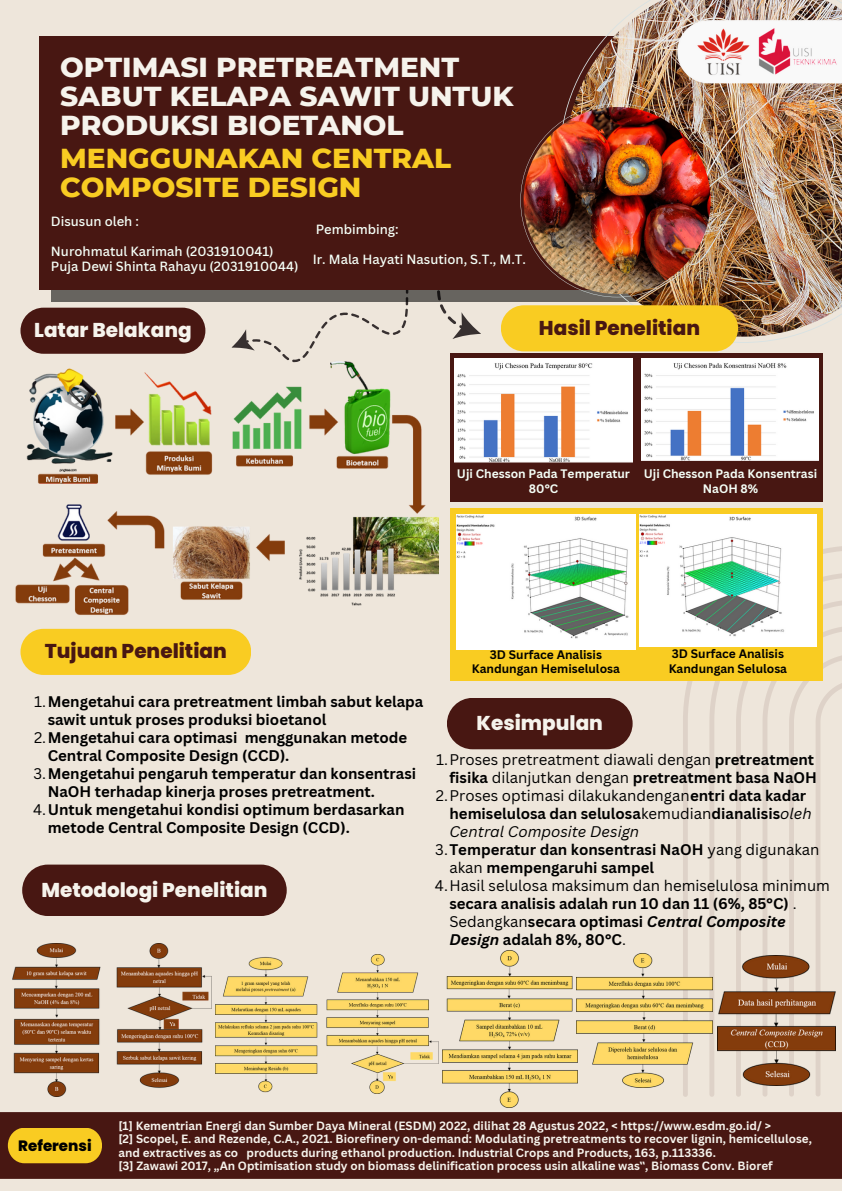
<style>
.page{position:relative;width:842px;height:1191px;background:#fff}
.page>*{position:absolute;margin:0;border:0;box-sizing:border-box;transform-origin:0 0}
.t1{font:800 28px/29.2px "Montserrat";color:#f6f3ec}
.t2{font:800 28px/29.2px "Montserrat";color:#f9cc22}
.t3{font:800 20px "Poppins";color:#f6f3ec}
.t4{font:800 20px "Poppins";color:#481712}
.t5{font:700 15px/18px "Canva Sans";color:#000}
.t6{font:15px/18px "Canva Sans";color:#000;text-align:right}
.t7{font:800 15px "Poppins";color:#000}
.t8{font:500 13px "Canva Sans";color:#f5fff7}
.t9{font:700 12px/14.2px "Canva Sans";color:#000;text-align:center}
.t10{font:700 12px/14.2px "Canva Sans";color:#f5fff7;text-align:center}
.t11{font:700 11.7px/13.5px "Canva Sans";color:#f6f3ec}
.s1{font-weight:400}
.s2{font-weight:700}
.s3{font-weight:400;font-style:italic}
.s4{font-style:italic}
.s5{font-family:"Noto Sans"}
</style>
<div class="page">
<div style="left:0;top:0;width:842px;height:1190px;background:#eee6db"></div>
<svg style="left:231px;top:302px;width:250px;height:52px"></svg>
<div style="left:51px;top:49px;width:791px;height:253px;background:#67645f"></div>
<div style="left:39px;top:37px;width:803px;height:253px;background:#481712"></div>
<img style="left:566px;top:0;width:276px;height:336px">
<img style="left:520px;top:104px;width:194px;height:193px">
<img style="left:524px;top:107px;width:187px;height:187px;border-radius:50%">
<svg style="left:683px;top:546px;width:159px;height:550px"></svg>
<img style="left:657px;top:12px;width:185px;height:77px">
<div style="left:0;top:1111px;width:842px;height:67px;background:#481712"></div>
<div style="left:20px;top:307px;width:185px;height:47px;background:#481712;border-radius:23px"></div>
<div style="left:501px;top:305px;width:237px;height:46px;background:#f9cc22;border-radius:23px"></div>
<img style="left:15px;top:354px;width:423px;height:261px">
<div style="left:20px;top:628px;width:231px;height:47px;background:#f9cc22;border-radius:23px"></div>
<div style="left:22px;top:864px;width:265px;height:51px;background:#481712;border-radius:26px"></div>
<img style="left:13px;top:943px;width:198px;height:153px">
<img style="left:443px;top:950px;width:133px;height:157px">
<img style="left:216px;top:954px;width:222px;height:139px">
<img style="left:576px;top:952px;width:136px;height:135px">
<img style="left:717px;top:955px;width:118px;height:129px">
<div style="left:450px;top:353px;width:373px;height:148px;background:#481712"></div>
<img style="left:455px;top:358px;width:177px;height:104px">
<img style="left:642px;top:358px;width:176px;height:102px">
<div style="left:450px;top:508px;width:373px;height:172px;background:#f9cc22"></div>
<img style="left:456px;top:514px;width:180px;height:135px">
<img style="left:640px;top:514px;width:177px;height:132px">
<div style="left:447px;top:697px;width:186px;height:52px;background:#481712;border-radius:26px"></div>
<div style="left:8px;top:1127px;width:94px;height:36px;background:#f9cc22;border-radius:17px"></div>
<p class="t1" style="left:60px;top:52px;width:455px">OPTIMASI PRETREATMENT<br>SABUT KELAPA SAWIT UNTUK<br>PRODUKSI BIOETANOL</p>
<p class="t2" style="left:60px;top:143px;width:393px">MENGGUNAKAN CENTRAL<br>COMPOSITE DESIGN</p>
<p class="t8" style="left:51px;top:212px;width:90px">Disusun oleh :</p>
<p class="t8" style="left:51px;top:242px;width:224px">Nurohmatul Karimah (2031910041)</p>
<p class="t8" style="left:51px;top:257px;width:249px">Puja Dewi Shinta Rahayu (2031910044)</p>
<p class="t8" style="left:316px;top:220px;width:84px">Pembimbing:</p>
<p class="t8" style="left:313px;top:250px;width:215px">Ir. Mala Hayati Nasution, S.T., M.T.</p>
<p class="t3" style="left:34px;top:316px;width:159px">Latar Belakang</p>
<p class="t4" style="left:539px;top:313px;width:163px">Hasil Penelitian</p>
<p class="t10" style="left:457px;top:466px;width:175px">Uji Chesson Pada Temperatur<br>80°C</p>
<p class="t10" style="left:644px;top:466px;width:175px">Uji Chesson Pada Konsentrasi<br>NaOH 8%</p>
<p class="t4" style="left:45px;top:637px;width:183px">Tujuan Penelitian</p>
<p class="t5" style="left:48px;top:692px;width:377px;text-indent:-13px"><span class="s1">1.</span>Mengetahui cara pretreatment limbah sabut kelapa sawit untuk proses produksi bioetanol</p>
<p class="t5" style="left:48px;top:728px;width:361px;text-indent:-14px"><span class="s1">2.</span>Mengetahui cara optimasi menggunakan metode<br>Central Composite Design (CCD).</p>
<p class="t5" style="left:48px;top:764px;width:370px;text-indent:-14px"><span class="s1">3.</span>Mengetahui pengaruh temperatur dan konsentrasi<br>NaOH terhadap kinerja proses pretreatment.</p>
<p class="t5" style="left:48px;top:800px;width:358px;text-indent:-15px"><span class="s1">4.</span>Untuk mengetahui kondisi optimum berdasarkan metode Central Composite Design (CCD).</p>
<p class="t3" style="left:41px;top:875px;width:228px">Metodologi Penelitian</p>
<p class="t9" style="left:472px;top:646px;width:150px">3D Surface Analisis<br>Kandungan Hemiselulosa</p>
<p class="t9" style="left:669px;top:646px;width:120px;text-align:left">3D Surface Analisis<br>Kandungan Selulosa</p>
<p class="t3" style="left:477px;top:709px;width:128px">Kesimpulan</p>
<p class="t6" style="left:436px;top:750px;width:382px">1.Proses pretreatment diawali dengan <span class="s2">pretreatment fisika</span> dilanjutkan dengan <span class="s2">pretreatment basa NaOH</span></p>
<p class="t5" style="left:449px;top:786px;width:364px;text-indent:-14px"><span class="s1">2.Proses optimasi dilakukandengan</span>entri data kadar hemiselulosa dan selulosa<span class="s1">kemudian</span>dianalisis<span class="s3">oleh<br>Central Composite Design</span></p>
<p class="t5" style="left:449px;top:840px;width:372px;text-indent:-14px"><span class="s1">3.</span>Temperatur dan konsentrasi NaOH <span class="s1">yang digunakan akan</span> mempengaruhi sampel</p>
<p class="t5" style="left:449px;top:876px;width:382px;text-indent:-15px"><span class="s1">4.Hasil selulosa maksimum dan hemiselulosa minimum </span>secara analisis adalah run 10 dan 11 (6%, 85°C) <span class="s1">.<br>Sedangkan</span>secara optimasi <span class="s4">Central Composite Design</span> adalah 8%, 80°C<span class="s1">.</span></p>
<p class="t7" style="left:18px;top:1135px;width:75px">Referensi</p>
<p class="t11" style="left:118px;top:1118px;width:654px">[1] Kementrian Energi dan Sumber Daya Mineral (ESDM) 2022, dilihat 28 Agustus 2022, &lt; https://www.esdm.go.id/ &gt;</p>
<p class="t11" style="left:118px;top:1131px;width:695px">[2] Scopel, E. and Rezende, C.A., 2021. Biorefinery on-demand: Modulating pretreatments to recover lignin, hemicellulose, and extractives as co products during ethanol production. Industrial Crops and Products, 163, p.113336.</p>
<p class="t11" style="left:118px;top:1158px;width:656px">[3] Zawawi 2017, „An Optimisation study on biomass delinification process usin alkaline was<span class="s5">‟</span>, Biomass Conv. Bioref</p>
</div>
